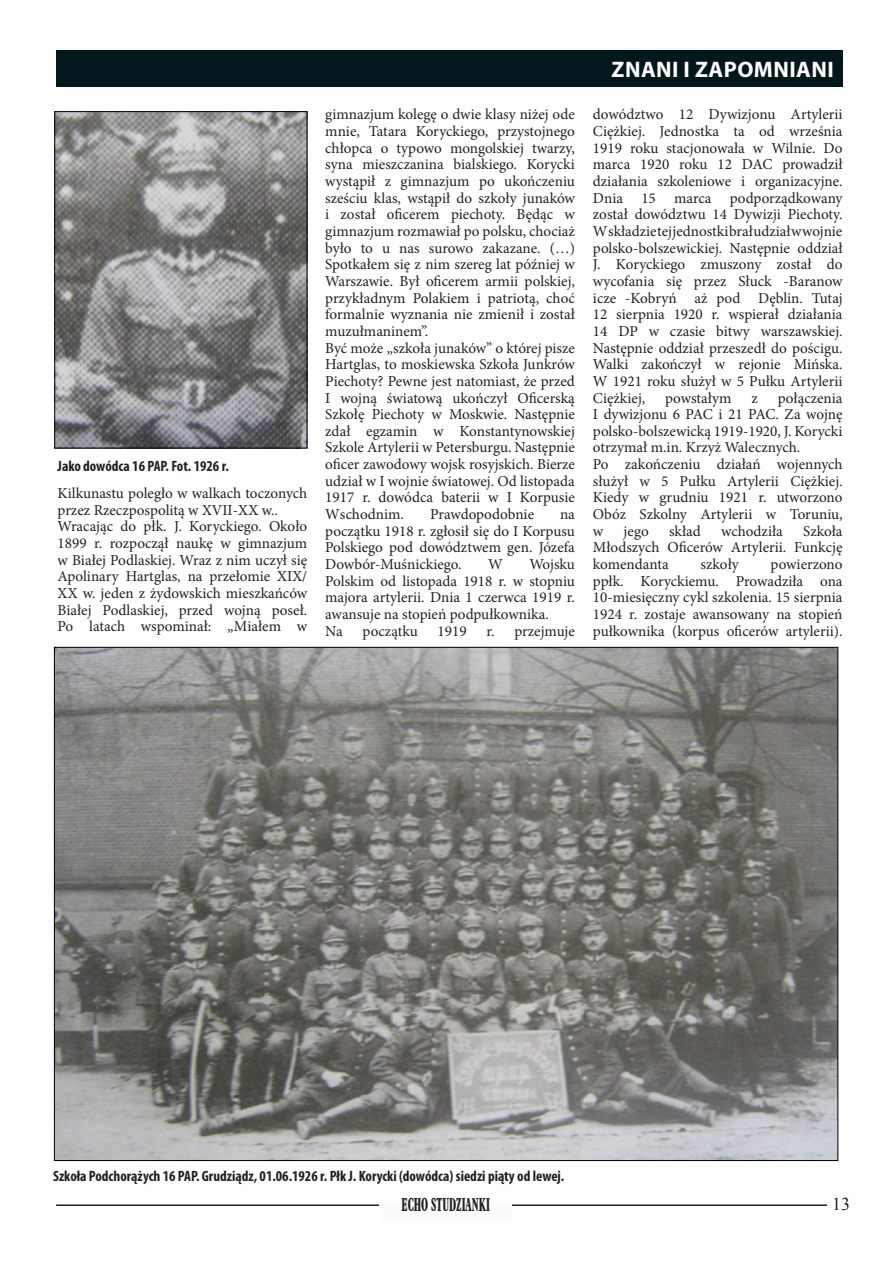
<style>
.page{position:relative;width:893px;height:1263px;background:#fff}
.page>*{position:absolute;margin:0;border:0;box-sizing:border-box;transform-origin:0 0}
.t1{font:700 22.5px "Myriad Pro";color:#fffdff}
.t2{font:700 condensed 18px "Aldine 721 BT";color:#231f20;scale:.67 1}
.t3{font:18px "Times New Roman";color:#231f20}
.t4{font:15.15px/16.6px "Minion Pro";color:#231f20}
.t5{font:700 condensed 15px "Myriad Pro";color:#231f20}
</style>
<div class="page">
<hr style="left:56px;top:1204px;width:787px;height:2px;background:#231f20">
<div style="left:380px;top:1202px;width:132px;height:20px;background:#fcfcfc"></div>
<div style="left:828px;top:1198px;width:29px;height:16px;background:#fffffe"></div>
<div style="left:56px;top:50px;width:787px;height:36px;background:#00171b"></div>
<img style="left:56px;top:113px;width:249px;height:333px">
<div style="left:54px;top:111px;width:253px;height:337px;border:1px solid #000"></div>
<img style="left:56px;top:649px;width:780px;height:510px">
<p class="t5" style="left:58px;top:456px;width:173px">Jako dowódca 16 PAP. Fot. 1926 r.</p>
<p class="t4" style="left:58px;top:485px;width:251px">Kilkunastu poległo w walkach toczonych przez Rzeczpospolitą w XVII-XX w..<br>Wracając do płk. J. Koryckiego. Około 1899 r. rozpoczął naukę w gimnazjum w Białej Podlaskiej. Wraz z nim uczył się Apolinary Hartglas, na przełomie XIX/ XX w. jeden z żydowskich mieszkańców Białej Podlaskiej, przed wojną poseł.<br>Po latach wspominał: „Miałem w</p>
<p class="t4" style="left:325px;top:106px;width:251px">gimnazjum kolegę o dwie klasy niżej ode mnie, Tatara Koryckiego, przystojnego chłopca o typowo mongolskiej twarzy, syna mieszczanina bialskiego. Korycki wystąpił z gimnazjum po ukończeniu sześciu klas, wstąpił do szkoły junaków i został oficerem piechoty. Będąc w gimnazjum rozmawiał po polsku, chociaż było to u nas surowo zakazane. (…)<br>Spotkałem się z nim szereg lat później w Warszawie. Był oficerem armii polskiej, przykładnym Polakiem i patriotą, choć formalnie wyznania nie zmienił i został muzułmaninem”.<br>Być może „szkoła junaków” o której pisze Hartglas, to moskiewska Szkoła Junkrów Piechoty? Pewne jest natomiast, że przed I wojną światową ukończył Oficerską Szkołę Piechoty w Moskwie. Następnie zdał egzamin w Konstantynowskiej Szkole Artylerii w Petersburgu. Następnie oficer zawodowy wojsk rosyjskich. Bierze udział w I wojnie światowej. Od listopada 1917 r. dowódca baterii w I Korpusie Wschodnim.</p>
<p class="t4" style="left:430px;top:506px;width:106px">Prawdopodobnie</p>
<p class="t4" style="left:325px;top:506px;width:251px;text-align:justify;text-indent:235px">na początku 1918 r. zgłosił się do I Korpusu Polskiego pod dowództwem gen. Józefa Dowbór-Muśnickiego.</p>
<p class="t4" style="left:325px;top:556px;width:251px;text-indent:204px">Wojsku<br>Polskim od listopada 1918 r. w stopniu majora artylerii. Dnia 1 czerwca 1919 r. awansuje na stopień podpułkownika.<br>Na</p>
<p class="t4" style="left:488px;top:556px;width:16px">W</p>
<p class="t4" style="left:363px;top:622px;width:57px">początku</p>
<p class="t4" style="left:438px;top:622px;width:31px">1919</p>
<p class="t4" style="left:486px;top:622px;width:90px">r. przejmuje</p>
<h1 class="t1" style="left:612px;top:54px;width:14px">ZNANI</h1>
<h1 class="t1" style="left:684px;top:54px;width:27px">I ZAPO</h1>
<h1 class="t1" style="left:754px;top:54px;width:32px">MNIANI</h1>
<p class="t4" style="left:593px;top:106px;width:251px;text-align:justify">dowództwo 12 Dywizjonu Artylerii Ciężkiej. Jednostka ta od września 1919 roku stacjonowała w Wilnie. Do marca 1920 roku 12 DAC prowadził działania szkoleniowe i organizacyjne.<br>Dnia 15 marca podporządkowany został dowództwu 14 Dywizji Piechoty.<br>W składzie tej jednostki brał udział w wojnie polsko-bolszewickiej. Następnie oddział J. Koryckiego zmuszony został do wycofania się przez Słuck -Baranow icze -Kobryń aż pod Dęblin. Tutaj 12 sierpnia 1920 r. wspierał działania 14 DP w czasie bitwy warszawskiej.<br>Następnie oddział przeszedł do pościgu.<br>Walki zakończył w rejonie Mińska.<br>W 1921 roku służył w 5 Pułku Artylerii Ciężkiej,</p>
<p class="t4" style="left:593px;top:389px;width:251px;text-indent:185px">połączenia<br>I dywizjonu 6 PAC i 21 PAC. Za wojnę polsko-bolszewicką 1919-1920, J. Korycki otrzymał m.in. Krzyż Walecznych.<br>Po zakończeniu działań wojennych służył w 5 Pułku Artylerii Ciężkiej.<br>Kiedy w grudniu 1921 r. utworzono<br>Obóz Szkolny Artylerii w Toruniu, w</p>
<p class="t4" style="left:665px;top:389px;width:68px">powstałym</p>
<p class="t4" style="left:751px;top:389px;width:8px">z</p>
<p class="t4" style="left:593px;top:523px;width:251px;text-align:justify;text-indent:210px">Szkoła Młodszych Oficerów Artylerii. Funkcję komendanta</p>
<p class="t4" style="left:624px;top:523px;width:27px">jego</p>
<p class="t4" style="left:669px;top:523px;width:33px">skład</p>
<p class="t4" style="left:721px;top:523px;width:63px">wchodziła</p>
<p class="t4" style="left:701px;top:556px;width:40px">szkoły</p>
<p class="t4" style="left:593px;top:556px;width:251px;text-align:justify;text-indent:178px">powierzono ppłk. Koryckiemu. Prowadziła ona 10-miesięczny cykl szkolenia. 15 sierpnia 1924 r. zostaje awansowany na stopień pułkownika (korpus oficerów artylerii).</p>
<p class="t5" style="left:53px;top:1166px;width:513px">Szkoła Podchorążych 16 PAP. Grudziądz, 01.06.1926 r. Płk J. Korycki (dowódca) siedzi piąty od lewej.</p>
<p class="t2" style="left:402px;top:1193px;width:133px">ECHO STUDZIANKI</p>
<p class="t3" style="left:832px;top:1192px;width:19px">13</p>
</div>
